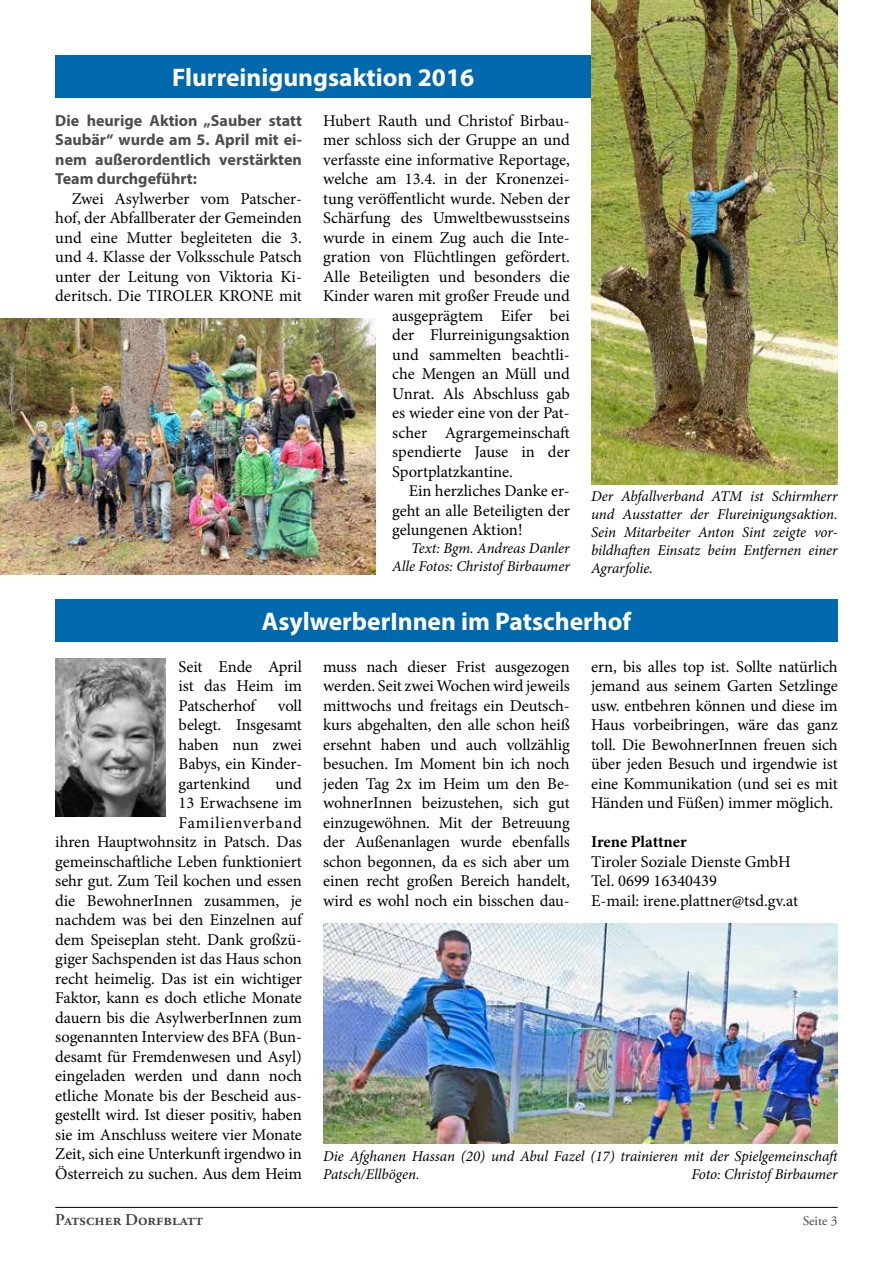
<style>
.page{position:relative;width:893px;height:1263px;background:#fff}
.page>*{position:absolute;margin:0;border:0;box-sizing:border-box;transform-origin:0 0}
.t1{font:700 25.5px "Myriad Pro";color:#fff}
.t2{font:16.5px/19.5px "Minion Pro";letter-spacing:-.005em;color:#000;text-align:justify}
.t3{font:600 16.5px "Adobe Garamond Pro";color:#414042}
.t4{font:700 16.5px "Minion Pro";letter-spacing:-.005em;color:#000}
.t5{font:700 16.05px/19.5px "Myriad Pro";color:#4d4d4f;text-align:justify}
.t6{font:italic 15px/18px "Minion Pro";letter-spacing:-.005em;color:#000;text-align:right}
.t7{font:13.5px "Adobe Garamond Pro";color:#414042}
</style>
<div class="page">
<hr style="left:55px;top:1207px;width:783px;height:1px;background:#000">
<div style="left:55px;top:55px;width:536px;height:43px;background:#0068ac"></div>
<img style="left:0;top:319px;width:375px;height:255px">
<img style="left:591px;top:0;width:247px;height:484px">
<div style="left:55px;top:599px;width:783px;height:43px;background:#0068ac"></div>
<img style="left:323px;top:924px;width:515px;height:219px">
<img style="left:55px;top:658px;width:111px;height:158px">
<h1 class="t1" style="left:172px;top:61px;width:304px">Flurreinigungsaktion 2016</h1>
<p class="t5" style="left:55px;top:110px;width:248px">Die heurige Aktion „Sauber statt Saubär“ wurde am 5. April mit ei&shy;nem außerordentlich verstärkten Team durchgeführt:</p>
<p class="t2" style="left:55px;top:189px;width:248px;text-indent:16px">Zwei Asylwerber vom Patscher&shy;hof, der Abfallberater der Gemeinden und eine Mutter begleiteten die 3. und 4. Klasse der Volksschule Patsch unter der Leitung von Viktoria Ki&shy;deritsch. Die TIROLER KRONE mit</p>
<p class="t2" style="left:323px;top:111px;width:248px">Hubert Rauth und Christof Birbau-</p>
<p class="t2" style="left:323px;top:130px;width:248px">mer schloss sich der Gruppe an und</p>
<p class="t2" style="left:323px;top:150px;width:248px">verfasste eine informative Reportage,</p>
<p class="t2" style="left:323px;top:169px;width:248px">welche am 13.4. in der Kronenzei-</p>
<p class="t2" style="left:323px;top:189px;width:248px">tung veröffentlicht wurde. Neben der</p>
<p class="t2" style="left:323px;top:208px;width:248px">Schärfung des Umweltbewusstseins</p>
<p class="t2" style="left:323px;top:228px;width:248px">wurde in einem Zug auch die Inte-</p>
<p class="t2" style="left:323px;top:247px;width:248px">gration von Flüchtlingen gefördert.</p>
<p class="t2" style="left:323px;top:267px;width:248px">Alle Beteiligten und besonders die</p>
<p class="t2" style="left:323px;top:286px;width:248px">Kinder waren mit großer Freude und</p>
<p class="t2" style="left:392px;top:306px;width:179px">ausgeprägtem Eifer bei</p>
<p class="t2" style="left:392px;top:325px;width:179px">der Flurreinigungsaktion</p>
<p class="t2" style="left:392px;top:345px;width:179px">und sammelten beachtli-</p>
<p class="t2" style="left:392px;top:364px;width:179px">che Mengen an Müll und</p>
<p class="t2" style="left:392px;top:384px;width:179px">Unrat. Als Abschluss gab</p>
<p class="t2" style="left:392px;top:403px;width:179px">es wieder eine von der Pat-</p>
<p class="t2" style="left:392px;top:423px;width:179px">scher Agrargemeinschaft</p>
<p class="t2" style="left:392px;top:442px;width:179px">spendierte Jause in der</p>
<p class="t2" style="left:392px;top:462px;width:122px">Sportplatzkantine.</p>
<p class="t2" style="left:409px;top:481px;width:163px">Ein herzliches Danke er-</p>
<p class="t2" style="left:392px;top:501px;width:179px">geht an alle Beteiligten der</p>
<p class="t2" style="left:392px;top:520px;width:132px">gelungenen Aktion!</p>
<p class="t6" style="left:392px;top:539px;width:179px">Text: Bgm. Andreas Danler<br>Alle Fotos: Christof Birbaumer</p>
<p class="t6" style="left:591px;top:488px;width:248px;text-align:justify">Der Abfallverband ATM ist Schirmherr und Ausstatter der Flureinigungsaktion.<br>Sein Mitarbeiter Anton Sint zeigte vor&shy;bildhaften Einsatz beim Entfernen einer Agrarfolie.</p>
<h1 class="t1" style="left:262px;top:605px;width:371px">AsylwerberInnen im Patscherhof</h1>
<p class="t2" style="left:179px;top:657px;width:125px">Seit Ende April ist das Heim im Patscherhof</p>
<p class="t2" style="left:323px;top:657px;width:248px">muss nach dieser Frist ausgezogen werden. Seit zwei Wochen wird jeweils mittwochs und freitags ein Deutsch&shy;kurs abgehalten, den alle schon heiß ersehnt haben und auch vollzählig besuchen. Im Moment bin ich noch jeden Tag 2x im Heim um den Be&shy;wohnerInnen beizustehen, sich gut einzugewöhnen. Mit der Betreuung der Außenanlagen wurde ebenfalls schon begonnen, da es sich aber um einen recht großen Bereich handelt, wird es wohl noch ein bisschen dau-</p>
<p class="t2" style="left:591px;top:657px;width:248px">ern, bis alles top ist. Sollte natürlich jemand aus seinem Garten Setzlinge usw. entbehren können und diese im Haus vorbeibringen, wäre das ganz toll. Die BewohnerInnen freuen sich über jeden Besuch und irgendwie ist eine Kommunikation (und sei es mit Händen und Füßen) immer möglich.</p>
<p class="t2" style="left:179px;top:696px;width:125px;text-indent:99px">voll belegt. Insgesamt haben nun zwei Babys, ein Kinder&shy;gartenkind</p>
<p class="t2" style="left:55px;top:774px;width:248px;text-align:right">und<br>13 Erwachsene im<br>Familienverband<br>ihren Hauptwohnsitz in Patsch. Das gemeinschaftliche Leben funktioniert sehr gut. Zum Teil kochen und essen die BewohnerInnen zusammen, je nachdem was bei den Einzelnen auf dem Speiseplan steht. Dank großzü&shy;giger Sachspenden ist das Haus schon recht heimelig. Das ist ein wichtiger<br>Faktor, kann es doch etliche Monate dauern bis die AsylwerberInnen zum sogenannten Interview des BFA (Bun&shy;desamt für Fremdenwesen und Asyl) eingeladen werden und dann noch etliche Monate bis der Bescheid aus&shy;gestellt wird. Ist dieser positiv, haben sie im Anschluss weitere vier Monate<br>Zeit, sich eine Unterkunft irgendwo in<br>Österreich zu suchen. Aus dem Heim</p>
<p class="t4" style="left:591px;top:830px;width:97px">Irene Plattner</p>
<p class="t2" style="left:591px;top:852px;width:209px;text-align:left">Tiroler Soziale Dienste GmbH<br>Tel. 0699 16340439<br>E-mail: irene.plattner@tsd.gv.at</p>
<p class="t6" style="left:323px;top:1147px;width:518px;text-align:left">Die Afghanen Hassan (20) und Abul Fazel (17) trainieren mit der Spielgemeinschaft<br>Patsch/Ellbögen.</p>
<p class="t6" style="left:691px;top:1165px;width:148px">Foto: Christof Birbaumer</p>
<p class="t3" style="left:55px;top:1210px;width:149px">Patscher Dorfblatt</p>
<p class="t7" style="left:803px;top:1212px;width:36px">Seite 3</p>
</div>
